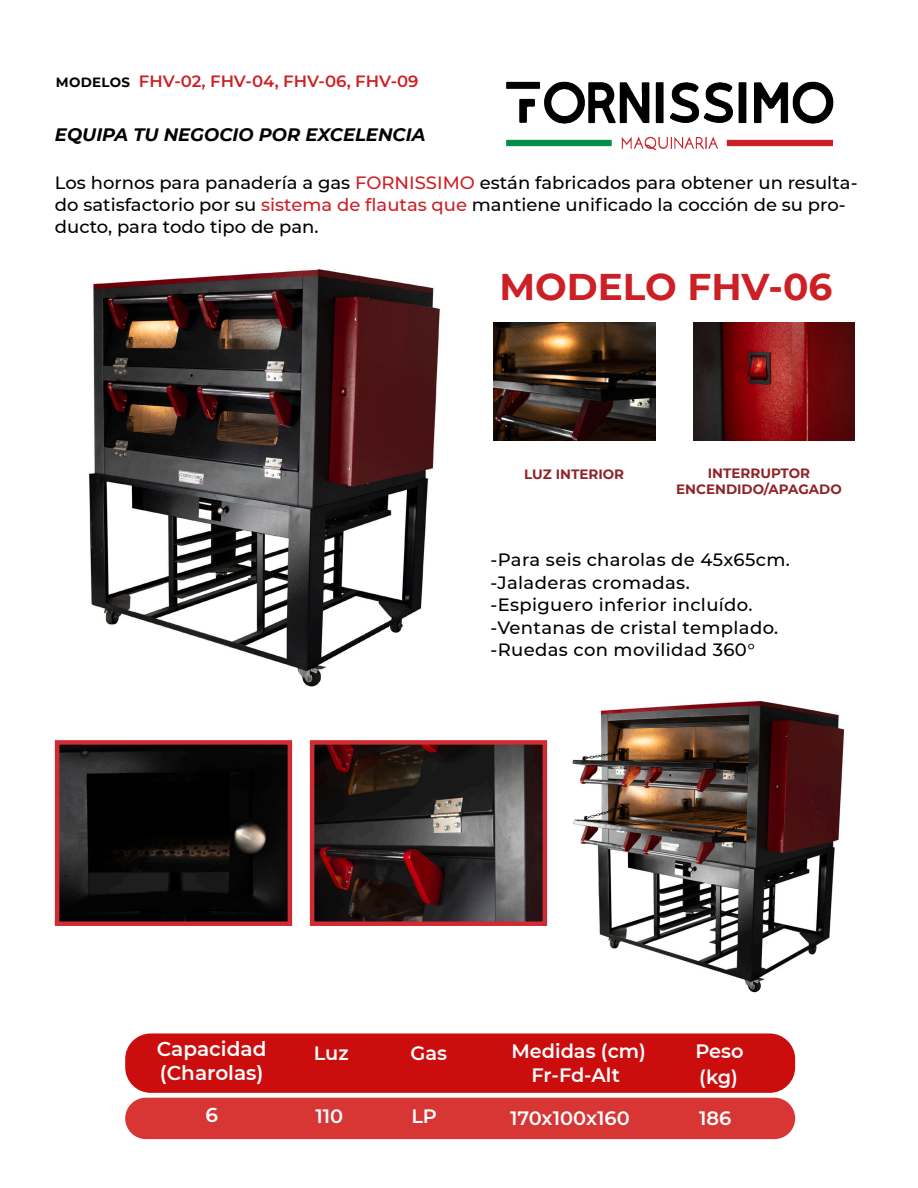
<style>
.page{position:relative;width:918px;height:1188px;background:#fff}
.page>*{position:absolute;margin:0;border:0;box-sizing:border-box;transform-origin:0 0}
.t1{font:700 37.2px "Montserrat";color:#cc2026}
.t2{font:600 19.95px/24px "Montserrat";color:#fff}
.t3{font:600 19.35px "Montserrat";color:#fff}
.t4{font:italic 700 18px "Montserrat";color:#000}
.t5{font:500 17.85px/21.6px "Montserrat";color:#000}
.t6{font:500 17.85px "Montserrat";letter-spacing:.02em;color:#000}
.t7{font:600 16.35px "Montserrat";color:#cc2026}
.t8{font:700 13.5px "Montserrat";color:#8f2428}
.s1{font-weight:700;font-size:13.35px;color:#000}
.s2{color:#cc2026}
</style>
<div class="page">
<img style="left:506px;top:81px;width:328px;height:69px">
<img style="left:89px;top:269px;width:351px;height:418px">
<img style="left:493px;top:322px;width:162px;height:118px">
<img style="left:693px;top:322px;width:162px;height:118px">
<img style="left:572px;top:701px;width:273px;height:292px">
<div style="left:125px;top:1033px;width:670px;height:60px;background:#cc0d0d;border-radius:26px"></div>
<div style="left:125px;top:1098px;width:670px;height:41px;background:#d83535;border-radius:21px"></div>
<img style="left:60px;top:745px;width:227px;height:176px">
<img style="left:315px;top:745px;width:227px;height:176px">
<div style="left:310px;top:740px;width:237px;height:186px;border:4px solid #cf2b32"></div>
<div style="left:55px;top:740px;width:237px;height:186px;border:4px solid #cf2b32"></div>
<p class="t7" style="left:56px;top:70px;width:364px"><span class="s1">MODELOS</span> FHV-02, FHV-04, FHV-06, FHV-09</p>
<p class="t4" style="left:55px;top:122px;width:372px">EQUIPA TU NEGOCIO POR EXCELENCIA</p>
<p class="t5" style="left:55px;top:172px;width:804px">Los hornos para panadería a gas <span class="s2">FORNISSIMO</span> están fabricados para obtener un resulta&shy;do satisfactorio por su <span class="s2">sistema de flautas que</span> mantiene unificado la cocción de su pro&shy;ducto, para todo tipo de pan.</p>
<p class="t1" style="left:499px;top:260px;width:335px">MODELO FHV-06</p>
<p class="t8" style="left:524px;top:465px;width:101px">LUZ INTERIOR</p>
<p class="t8" style="left:708px;top:463px;width:104px">INTERRUPTOR</p>
<p class="t8" style="left:676px;top:479px;width:167px">ENCENDIDO/APAGADO</p>
<p class="t6" style="left:491px;top:548px;width:301px">-Para seis charolas de 45x65cm.</p>
<p class="t6" style="left:491px;top:570px;width:201px">-Jaladeras cromadas.</p>
<p class="t6" style="left:491px;top:593px;width:264px">-Espiguero inferior incluído.</p>
<p class="t6" style="left:491px;top:615px;width:289px">-Ventanas de cristal templado.</p>
<p class="t6" style="left:491px;top:638px;width:266px">-Ruedas con movilidad 360°</p>
<p class="t2" style="left:157px;top:1036px;width:111px">Capacidad (Charolas)</p>
<p class="t3" style="left:411px;top:1039px;width:38px">Gas</p>
<p class="t3" style="left:411px;top:1102px;width:27px">LP</p>
<p class="t3" style="left:511px;top:1037px;width:136px">Medidas (cm)</p>
<p class="t3" style="left:695px;top:1037px;width:50px">Peso</p>
<p class="t3" style="left:531px;top:1061px;width:90px">Fr-Fd-Alt</p>
<p class="t3" style="left:699px;top:1063px;width:40px">(kg)</p>
<p class="t3" style="left:314px;top:1039px;width:36px">Luz</p>
<p class="t2" style="left:206px;top:1102px;width:14px">6</p>
<p class="t3" style="left:315px;top:1102px;width:29px">110</p>
<p class="t3" style="left:510px;top:1104px;width:121px">170x100x160</p>
<p class="t3" style="left:699px;top:1104px;width:34px">186</p>
</div>
